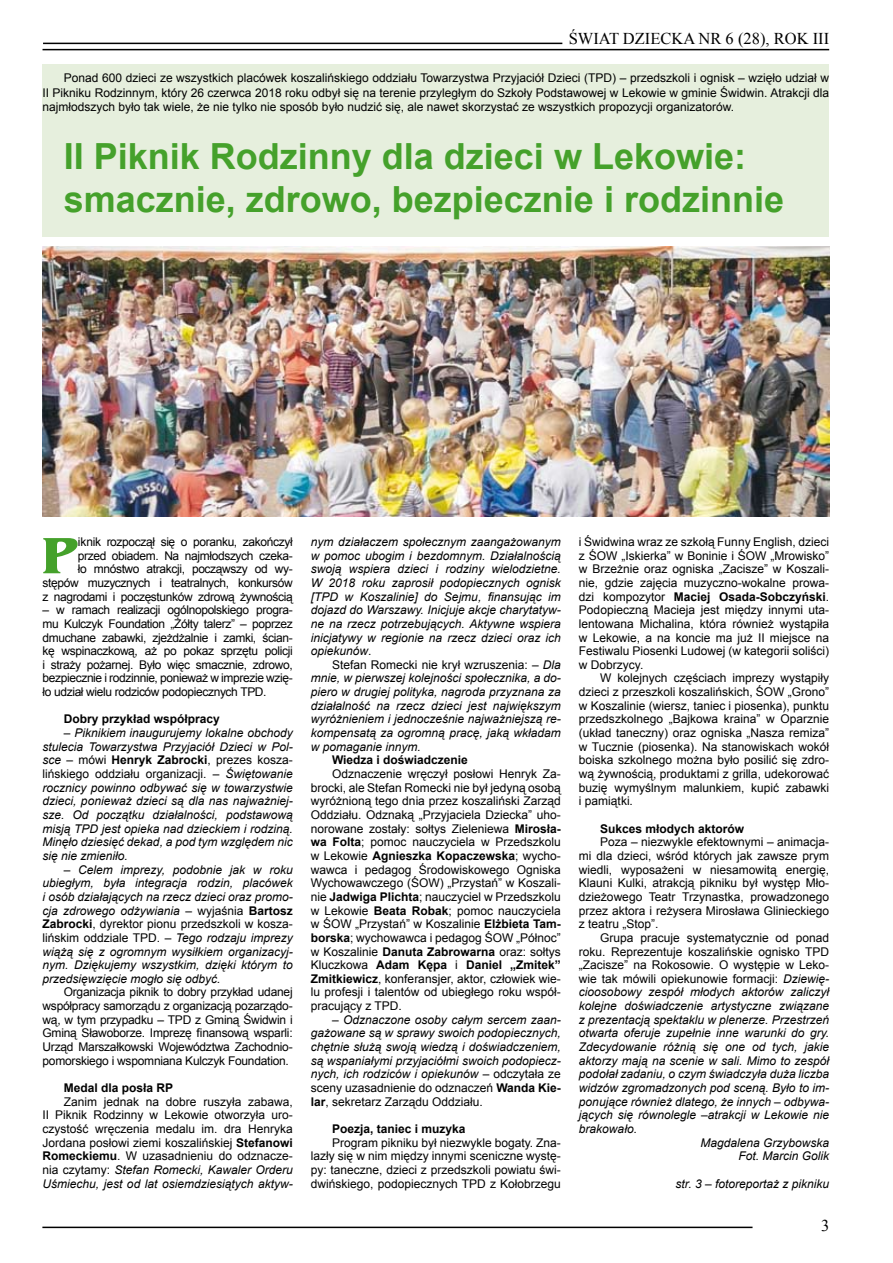
<style>
.page{position:relative;width:893px;height:1263px;background:#fff}
.page>*{position:absolute;margin:0;border:0;box-sizing:border-box;transform-origin:0 0}
.t1{font:700 53.55px "Bangkok";color:#45a12b}
.t2{font:700 36px/43.2px "Arial";color:#45a12b}
.t3{font:16.5px "Times New Roman";color:#000}
.t4{font:12px/13.6px "Arial";color:#000;text-align:justify}
.t5{font:italic 12px/13.6px "Arial";color:#000;text-align:justify}
.t6{font:12px/13.6px "Arial";letter-spacing:-.03em;color:#000;text-align:right}
.t7{font:700 12px "Arial";color:#000}
.s1{font-style:normal}
.s2{font-weight:700;font-style:normal}
.s3{font-weight:700}
.s4{font-style:italic}
</style>
<div class="page">
<hr style="left:42px;top:1226px;width:710px;height:2px;background:#000">
<hr style="left:43px;top:49px;width:786px;height:1px;background:#000">
<hr style="left:43px;top:43px;width:519px;height:1px;background:#000">
<div style="left:43px;top:64px;width:786px;height:173px;background:#e6efdd"></div>
<img style="left:43px;top:247px;width:786px;height:269px">
<h3 class="t3" style="left:569px;top:28px;width:262px">ŚWIAT DZIECKA NR 6 (28), ROK III</h3>
<p class="t4" style="left:43px;top:71px;width:788px;line-height:14.4px;text-indent:21px">Ponad 600 dzieci ze wszystkich placówek koszalińskiego oddziału Towarzystwa Przyjaciół Dzieci (TPD) – przedszkoli i ognisk – wzięło udział w II Pikniku Rodzinnym, który 26 czerwca 2018 roku odbył się na terenie przyległym do Szkoły Podstawowej w Lekowie w gminie Świdwin. Atrakcji dla najmłodszych było tak wiele, że nie tylko nie sposób było nudzić się, ale nawet skorzystać ze wszystkich propozycji organizatorów.</p>
<h2 class="t2" style="left:64px;top:136px;width:722px">II Piknik Rodzinny dla dzieci w Lekowie: smacznie, zdrowo, bezpiecznie i rodzinnie</h2>
<p class="t6" style="left:43px;top:535px;width:252px">iknik rozpoczął się o poranku, zakończył<br>przed obiadem. Na najmłodszych czeka-<br>ło mnóstwo atrakcji, począwszy od wy&shy;stępów muzycznych i teatralnych, konkursów z nagrodami i poczęstunków zdrową żywnością</p>
<p class="t4" style="left:43px;top:603px;width:252px">– w ramach realizacji ogólnopolskiego progra&shy;mu Kulczyk Foundation „Żółty talerz” – poprzez dmuchane zabawki, zjeżdżalnie i zamki, ścian&shy;kę wspinaczkową, aż po pokaz sprzętu policji i straży pożarnej. Było więc smacznie, zdrowo, bezpiecznie i rodzinnie, ponieważ w imprezie wzię&shy;ło udział wielu rodziców podopiecznych TPD.</p>
<p class="t7" style="left:64px;top:711px;width:158px">Dobry przykład współpracy</p>
<p class="t5" style="left:43px;top:726px;width:252px;text-indent:21px">– Piknikiem inaugurujemy lokalne obchody stulecia Towarzystwa Przyjaciół Dzieci w Pol&shy;sce <span class="s1">– mówi</span> <span class="s2">Henryk Zabrocki</span><span class="s1">, prezes kosza&shy;lińskiego oddziału organizacji. –</span> Świętowanie rocznicy powinno odbywać się w towarzystwie dzieci, ponieważ dzieci są dla nas najważniej&shy;sze. Od początku działalności, podstawową misją TPD jest opieka nad dzieckiem i rodziną.<br>Minęło dziesięć dekad, a pod tym względem nic się nie zmieniło.</p>
<p class="t5" style="left:43px;top:863px;width:252px;text-indent:21px">– Celem imprezy, podobnie jak w roku ubiegłym, była integracja rodzin, placówek i osób działających na rzecz dzieci oraz promo&shy;cja zdrowego odżywiania <span class="s1">– wyjaśnia</span> <span class="s2">Bartosz Zabrocki</span><span class="s1">, dyrektor pionu przedszkoli w kosza&shy;lińskim oddziale TPD. –</span> Tego rodzaju imprezy wiążą się z ogromnym wysiłkiem organizacyj&shy;nym. Dziękujemy wszystkim, dzięki którym to przedsięwzięcie mogło się odbyć.</p>
<p class="t4" style="left:43px;top:985px;width:252px;text-indent:21px">Organizacja piknik to dobry przykład udanej współpracy samorządu z organizacją pozarządo&shy;wą, w tym przypadku – TPD z Gminą Świdwin i Gminą Sławoborze. Imprezę finansową wsparli:<br>Urząd Marszałkowski Województwa Zachodnio&shy;pomorskiego i wspomniana Kulczyk Foundation.</p>
<p class="t7" style="left:64px;top:1080px;width:111px">Medal dla posła RP</p>
<p class="t4" style="left:43px;top:1095px;width:252px;text-indent:21px">Zanim jednak na dobre ruszyła zabawa, II Piknik Rodzinny w Lekowie otworzyła uro&shy;czystość wręczenia medalu im. dra Henryka Jordana posłowi ziemi koszalińskiej <span class="s3">Stefanowi Romeckiemu</span>. W uzasadnieniu do odznacze&shy;nia czytamy: <span class="s4">Stefan Romecki, Kawaler Orderu Uśmiechu, jest od lat osiemdziesiątych aktyw-</span></p>
<h1 class="t1" style="left:43px;top:525px;width:37px">P</h1>
<p class="t5" style="left:311px;top:535px;width:252px">nym działaczem społecznym zaangażowanym w pomoc ubogim i bezdomnym. Działalnością swoją wspiera dzieci i rodziny wielodzietne.<br>W 2018 roku zaprosił podopiecznych ognisk [TPD w Koszalinie] do Sejmu, finansując im dojazd do Warszawy. Inicjuje akcje charytatyw&shy;ne na rzecz potrzebujących. Aktywne wspiera inicjatywy w regionie na rzecz dzieci oraz ich opiekunów<span class="s1">.</span></p>
<p class="t5" style="left:311px;top:658px;width:252px;text-indent:21px"><span class="s1">Stefan Romecki nie krył wzruszenia: –</span> Dla mnie, w pierwszej kolejności społecznika, a do&shy;piero w drugiej polityka, nagroda przyznana za działalność na rzecz dzieci jest największym wyróżnieniem i jednocześnie najważniejszą re&shy;kompensatą za ogromną pracę, jaką wkładam w pomaganie innym.</p>
<p class="t7" style="left:332px;top:752px;width:137px">Wiedza i doświadczenie</p>
<p class="t4" style="left:311px;top:767px;width:252px;text-indent:21px">Odznaczenie wręczył posłowi Henryk Za&shy;brocki, ale Stefan Romecki nie był jedyną osobą wyróżnioną tego dnia przez koszaliński Zarząd Oddziału. Odznaką „Przyjaciela Dziecka” uho&shy;norowane zostały: sołtys Zieleniewa <span class="s3">Mirosła&shy;wa Folta</span>; pomoc nauczyciela w Przedszkolu w Lekowie <span class="s3">Agnieszka Kopaczewska</span>; wycho&shy;wawca i pedagog Środowiskowego Ogniska Wychowawczego (ŚOW) „Przystań” w Koszali&shy;nie <span class="s3">Jadwiga Plichta</span>; nauczyciel w Przedszkolu w Lekowie <span class="s3">Beata Robak</span>; pomoc nauczyciela w ŚOW „Przystań” w Koszalinie <span class="s3">Elżbieta Tam&shy;borska</span>; wychowawca i pedagog ŚOW „Północ” w Koszalinie <span class="s3">Danuta Zabrowarna</span> oraz: sołtys Kluczkowa <span class="s3">Adam Kępa</span> i <span class="s3">Daniel „Zmitek” Zmitkiewicz</span>, konferansjer, aktor, człowiek wie&shy;lu profesji i talentów od ubiegłego roku współ&shy;pracujący z TPD.</p>
<p class="t5" style="left:311px;top:1013px;width:252px;text-indent:21px">– Odznaczone osoby całym sercem zaan&shy;gażowane są w sprawy swoich podopiecznych, chętnie służą swoją wiedzą i doświadczeniem, są wspaniałymi przyjaciółmi swoich podopiecz&shy;nych, ich rodziców i opiekunów <span class="s1">– odczytała ze sceny uzasadnienie do odznaczeń</span> <span class="s2">Wanda Kie&shy;lar</span><span class="s1">, sekretarz Zarządu Oddziału.</span></p>
<p class="t7" style="left:332px;top:1121px;width:135px">Poezja, taniec i muzyka</p>
<p class="t4" style="left:311px;top:1136px;width:252px;text-indent:21px">Program pikniku był niezwykle bogaty. Zna&shy;lazły się w nim między innymi sceniczne wystę&shy;py: taneczne, dzieci z przedszkoli powiatu świ&shy;dwińskiego, podopiecznych TPD z Kołobrzegu</p>
<p class="t4" style="left:579px;top:535px;width:252px">i Świdwina wraz ze szkołą Funny English, dzieci z ŚOW „Iskierka” w Boninie i ŚOW „Mrowisko” w Brzeżnie oraz ogniska „Zacisze” w Koszali&shy;nie, gdzie zajęcia muzyczno-wokalne prowa&shy;dzi kompozytor <span class="s3">Maciej Osada-Sobczyński</span>.<br>Podopieczną Macieja jest między innymi uta&shy;lentowana Michalina, która również wystąpiła w Lekowie, a na koncie ma już II miejsce na Festiwalu Piosenki Ludowej (w kategorii soliści) w Dobrzycy.</p>
<p class="t4" style="left:579px;top:671px;width:252px;text-indent:21px">W kolejnych częściach imprezy wystąpiły dzieci z przeszkoli koszalińskich, ŚOW „Grono” w Koszalinie (wiersz, taniec i piosenka), punktu przedszkolnego „Bajkowa kraina” w Oparznie (układ taneczny) oraz ogniska „Nasza remiza” w Tucznie (piosenka). Na stanowiskach wokół boiska szkolnego można było posilić się zdro&shy;wą żywnością, produktami z grilla, udekorować buzię wymyślnym malunkiem, kupić zabawki i pamiątki.</p>
<p class="t7" style="left:600px;top:820px;width:146px">Sukces młodych aktorów</p>
<p class="t4" style="left:579px;top:835px;width:252px;text-indent:21px">Poza – niezwykle efektownymi – animacja&shy;mi dla dzieci, wśród których jak zawsze prym wiedli, wyposażeni w niesamowitą energię, Klauni Kulki, atrakcją pikniku był występ Mło&shy;dzieżowego Teatr Trzynastka, prowadzonego przez aktora i reżysera Mirosława Glinieckiego z teatru „Stop”.</p>
<p class="t4" style="left:600px;top:931px;width:230px">Grupa pracuje systematycznie od ponad</p>
<p class="t4" style="left:579px;top:944px;width:252px">roku. Reprezentuje koszalińskie ognisko TPD</p>
<p class="t4" style="left:579px;top:958px;width:252px">„Zacisze” na Rokosowie. O występie w Leko-</p>
<p class="t4" style="left:579px;top:972px;width:252px">wie tak mówili opiekunowie formacji: <span class="s4">Dziewię-</span></p>
<p class="t5" style="left:579px;top:985px;width:252px">cioosobowy zespół młodych aktorów zaliczył</p>
<p class="t5" style="left:579px;top:999px;width:252px">kolejne doświadczenie artystyczne związane</p>
<p class="t5" style="left:579px;top:1013px;width:252px">z prezentacją spektaklu w plenerze. Przestrzeń</p>
<p class="t5" style="left:579px;top:1026px;width:252px">otwarta oferuje zupełnie inne warunki do gry.</p>
<p class="t5" style="left:579px;top:1040px;width:252px">Zdecydowanie różnią się one od tych, jakie</p>
<p class="t5" style="left:579px;top:1054px;width:252px">aktorzy mają na scenie w sali. Mimo to zespół</p>
<p class="t5" style="left:579px;top:1067px;width:252px">podołał zadaniu, o czym świadczyła duża liczba</p>
<p class="t5" style="left:579px;top:1081px;width:252px">widzów zgromadzonych pod sceną. Było to im-</p>
<p class="t5" style="left:579px;top:1095px;width:252px">ponujące również dlatego, że innych – odbywa-</p>
<p class="t5" style="left:579px;top:1108px;width:252px">jących się równolegle –atrakcji w Lekowie nie</p>
<p class="t5" style="left:579px;top:1122px;width:60px">brakowało.</p>
<p class="t5" style="left:700px;top:1136px;width:130px">Magdalena Grzybowska</p>
<p class="t5" style="left:738px;top:1149px;width:92px">Fot. Marcin Golik</p>
<p class="t5" style="left:676px;top:1177px;width:155px">str. 3 – fotoreportaż z pikniku</p>
</div>
